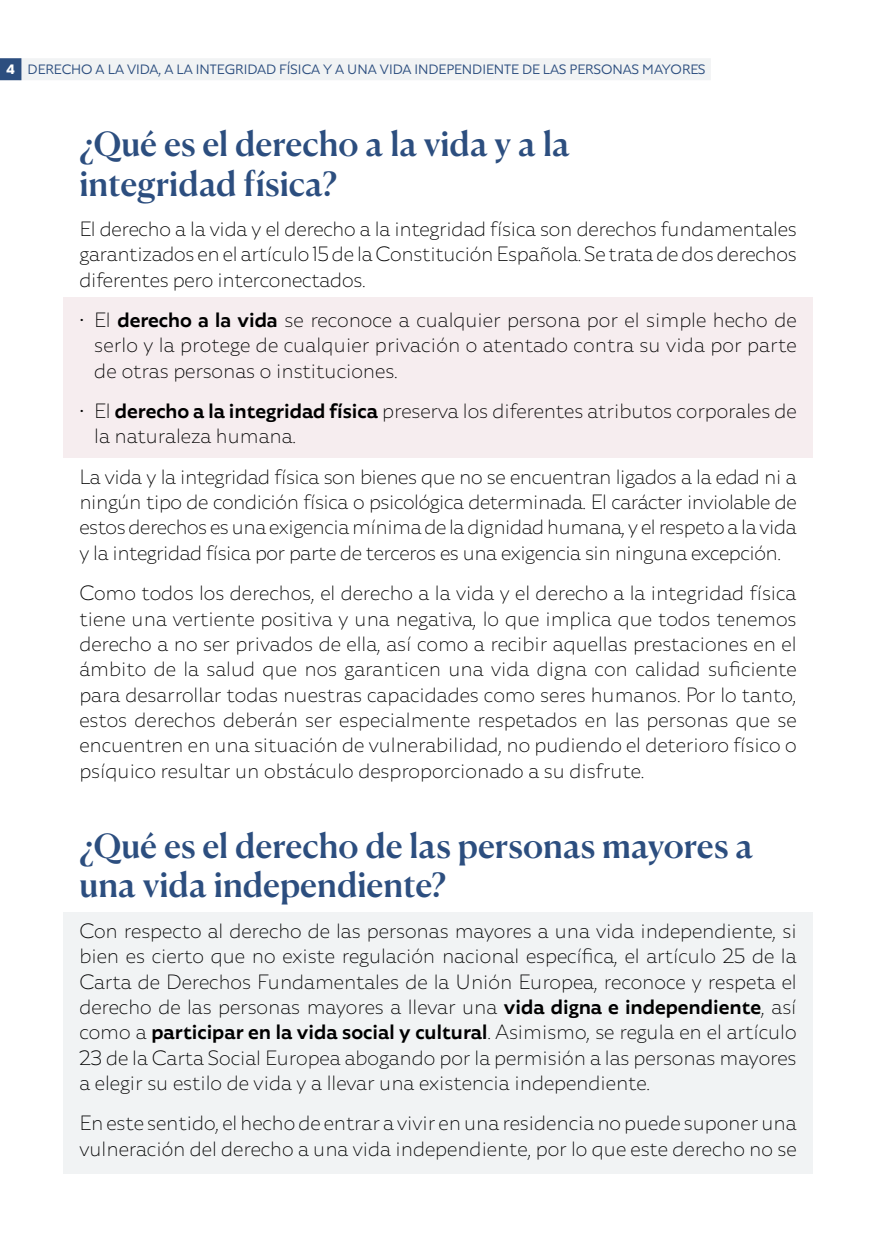
<style>
.page{position:relative;width:876px;height:1241px;background:#fff}
.page>*{position:absolute;margin:0;border:0;box-sizing:border-box;transform-origin:0 0}
.t1{font:500 33.25px/39.9px "Canela Deck";color:#2c4e7f}
.t2{font:200 19.25px/25.4px "Agile Sans";color:#000;text-align:justify}
.t3{font:300 12.6px "Agile Sans";color:#2c4e7f}
.s1{font-weight:700;color:#fff}
.s2{font-weight:500}
</style>
<div class="page">
<div style="left:63px;top:298px;width:749px;height:160px;background:#f6edef"></div>
<div style="left:63px;top:912px;width:749px;height:261px;background:#f1f3f4"></div>
<div style="left:19px;top:58px;width:691px;height:22px;background:#f1f3f4"></div>
<div style="left:0;top:58px;width:21px;height:22px;background:#2c4e7f"></div>
<p class="t3" style="left:7px;top:61px;width:700px"><span class="s1">4</span> DERECHO A LA VIDA, A LA INTEGRIDAD FÍSICA Y A UNA VIDA INDEPENDIENTE DE LAS PERSONAS MAYORES</p>
<h1 class="t1" style="left:79px;top:120px;width:492px">¿Qué es el derecho a la vida y a la integridad física?</h1>
<p class="t2" style="left:79px;top:216px;width:718px">El derecho a la vida y el derecho a la integridad física son derechos fundamentales garantizados en el artículo 15 de la Constitución Española. Se trata de dos derechos diferentes pero interconectados.</p>
<p class="t2" style="left:94px;top:307px;width:704px;text-indent:-15px">• El <span class="s2">derecho a la vida</span> se reconoce a cualquier persona por el simple hecho de serlo y la protege de cualquier privación o atentado contra su vida por parte de otras personas o instituciones.</p>
<p class="t2" style="left:94px;top:398px;width:703px;text-indent:-15px">• El <span class="s2">derecho a la integridad física</span> preserva los diferentes atributos corporales de la naturaleza humana.</p>
<p class="t2" style="left:79px;top:463px;width:718px">La vida y la integridad física son bienes que no se encuentran ligados a la edad ni a ningún tipo de condición física o psicológica determinada. El carácter inviolable de estos derechos es una exigencia mínima de la dignidad humana, y el respeto a la vida y la integridad física por parte de terceros es una exigencia sin ninguna excepción.</p>
<p class="t2" style="left:79px;top:580px;width:718px">Como todos los derechos, el derecho a la vida y el derecho a la integridad física tiene una vertiente positiva y una negativa, lo que implica que todos tenemos derecho a no ser privados de ella, así como a recibir aquellas prestaciones en el ámbito de la salud que nos garanticen una vida digna con calidad suficiente para desarrollar todas nuestras capacidades como seres humanos. Por lo tanto, estos derechos deberán ser especialmente respetados en las personas que se encuentren en una situación de vulnerabilidad, no pudiendo el deterioro físico o psíquico resultar un obstáculo desproporcionado a su disfrute.</p>
<h1 class="t1" style="left:79px;top:821px;width:675px">¿Qué es el derecho de las personas mayores a una vida independiente?</h1>
<p class="t2" style="left:79px;top:917px;width:718px">Con respecto al derecho de las personas mayores a una vida independiente, si bien es cierto que no existe regulación nacional específica, el artículo 25 de la Carta de Derechos Fundamentales de la Unión Europea, reconoce y respeta el derecho de las personas mayores a llevar una <span class="s2">vida digna e independiente</span>, así como a <span class="s2">participar en la vida social y cultural</span>. Asimismo, se regula en el artículo 23 de la Carta Social Europea abogando por la permisión a las personas mayores a elegir su estilo de vida y a llevar una existencia independiente.</p>
<p class="t2" style="left:79px;top:1109px;width:718px">En este sentido, el hecho de entrar a vivir en una residencia no puede suponer una vulneración del derecho a una vida independiente, por lo que este derecho no se</p>
</div>
